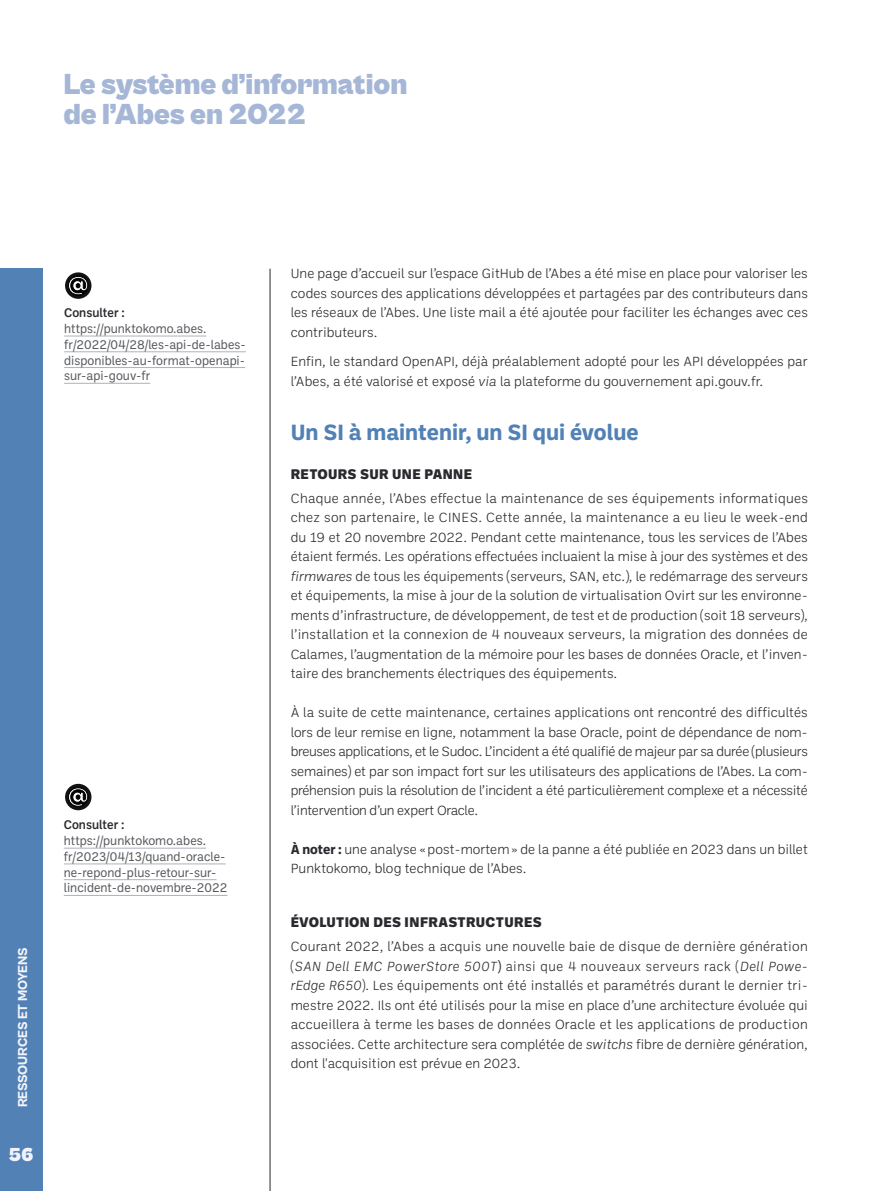
<style>
.page{position:relative;width:893px;height:1191px;background:#fff}
.page>*{position:absolute;margin:0;border:0;box-sizing:border-box;transform-origin:0 0}
.Roulette_haut{font:900 30px/30px "Cabinet Grotesk";color:#a5b6d7}
.Titre_2{font:700 22.5px "Ballinger";color:#5281b6}
.Titre__1{font:900 19.5px "Cabinet Grotesk";color:#f2f3fa}
.titre_3{font:800 14.25px "Ballinger";letter-spacing:.02em;color:#2a292d}
.texte_courant{font:300 13.5px/19.5px "Ballinger";color:#2a292d;text-align:justify}
.t1{font:800 13.5px "Cabinet Grotesk";letter-spacing:-.015em;color:#f2f3fa}
.Encadré_lien{font:12.75px/15.8px "Ballinger";color:#585a5e;scale:.96 1}
.Encadré{font:500 12.75px "Ballinger";color:#2a292d;scale:.96 1}
.s1{font-style:italic}
.s2{font-weight:700}
.s3{font-weight:400}
</style>
<div class="page">
<div style="left:0;top:269px;width:43px;height:922px;background:#5281b6"></div>
<hr style="left:270px;top:269px;width:1px;height:922px;background:#2a292d">
<hr style="left:64px;top:848px;width:142px;height:1px;background:#afb0bd">
<hr style="left:64px;top:863px;width:162px;height:1px;background:#afb0bd">
<hr style="left:64px;top:879px;width:153px;height:1px;background:#afb0bd">
<hr style="left:64px;top:895px;width:164px;height:1px;background:#afb0bd">
<div style="left:65px;top:784px;width:26px;height:26px;border:3px solid #111211;border-radius:50%"></div>
<svg style="left:68px;top:787px;width:20px;height:19px"></svg>
<hr style="left:64px;top:336px;width:142px;height:1px;background:#afb0bd">
<hr style="left:64px;top:351px;width:182px;height:1px;background:#afb0bd">
<hr style="left:64px;top:367px;width:181px;height:1px;background:#afb0bd">
<hr style="left:64px;top:383px;width:86px;height:1px;background:#afb0bd">
<div style="left:65px;top:272px;width:26px;height:27px;border:3px solid #111211;border-radius:50%"></div>
<svg style="left:68px;top:276px;width:20px;height:19px"></svg>
<p class="Roulette_haut" style="left:64px;top:70px;width:345px">Le système d’information de l’Abes en 2022</p>
<p class="Encadré" style="left:64px;top:304px;width:65px">Consulter :</p>
<p class="Encadré_lien" style="left:64px;top:320px;width:191px">https://punktokomo.abes. fr/2022/04/28/les-api-de-labes&shy;disponibles-au-format-openapi&shy;sur-api-gouv-fr</p>
<p class="t1" style="left:15px;top:1107px;width:161px;rotate:-90deg">RESSOURCES ET MOYENS</p>
<p class="Titre__1" style="left:9px;top:1144px;width:26px">56</p>
<p class="Encadré" style="left:64px;top:816px;width:65px">Consulter :</p>
<p class="Encadré_lien" style="left:64px;top:832px;width:172px">https://punktokomo.abes. fr/2023/04/13/quand-oracle&shy;ne-repond-plus-retour-sur&shy;lincident-de-novembre-2022</p>
<p class="texte_courant" style="left:291px;top:263px;width:519px">Une page d’accueil sur l’espace GitHub de l’Abes a été mise en place pour valoriser les codes sources des applications développées et partagées par des contributeurs dans les réseaux de l’Abes. Une liste mail a été ajoutée pour faciliter les échanges avec ces contributeurs.</p>
<p class="texte_courant" style="left:291px;top:351px;width:518px">Enfin, le standard OpenAPI, déjà préalablement adopté pour les API développées par l’Abes, a été valorisé et exposé <span class="s1">via</span> la plateforme du gouvernement api.gouv.fr.</p>
<p class="Titre_2" style="left:291px;top:416px;width:350px">Un SI à maintenir, un SI qui évolue</p>
<p class="titre_3" style="left:291px;top:464px;width:183px">RETOURS SUR UNE PANNE</p>
<p class="texte_courant" style="left:291px;top:487px;width:519px">Chaque année, l’Abes effectue la maintenance de ses équipements informatiques chez son partenaire, le CINES. Cette année, la maintenance a eu lieu le week-end du 19 et 20 novembre 2022. Pendant cette maintenance, tous les services de l’Abes étaient fermés. Les opérations effectuées incluaient la mise à jour des systèmes et des <span class="s1">firmwares</span> de tous les équipements (serveurs, SAN, etc.), le redémarrage des serveurs et équipements, la mise à jour de la solution de virtualisation Ovirt sur les environne&shy;ments d’infrastructure, de développement, de test et de production (soit 18 serveurs), l’installation et la connexion de 4 nouveaux serveurs, la migration des données de Calames, l’augmentation de la mémoire pour les bases de données Oracle, et l’inven&shy;taire des branchements électriques des équipements.</p>
<p class="texte_courant" style="left:291px;top:702px;width:519px">À la suite de cette maintenance, certaines applications ont rencontré des difficultés lors de leur remise en ligne, notamment la base Oracle, point de dépendance de nom&shy;breuses applications, et le Sudoc. L’incident a été qualifié de majeur par sa durée (plusieurs semaines) et par son impact fort sur les utilisateurs des applications de l’Abes. La com&shy;préhension puis la résolution de l’incident a été particulièrement complexe et a nécessité l’intervention d’un expert Oracle.</p>
<p class="texte_courant" style="left:291px;top:838px;width:519px"><span class="s2">À noter :</span> une analyse «post-mortem» de la panne a été publiée en 2023 dans un billet<br>Punktokomo, blog technique de l’Abes.</p>
<p class="titre_3" style="left:291px;top:912px;width:253px">ÉVOLUTION DES INFRASTRUCTURES</p>
<p class="texte_courant" style="left:291px;top:936px;width:519px">Courant 2022, l’Abes a acquis une nouvelle baie de disque de dernière génération (<span class="s1">SAN Dell EMC PowerStore 500T</span><span class="s3">)</span> ainsi que 4 nouveaux serveurs rack (<span class="s1">Dell Powe&shy;rEdge R650</span>). Les équipements ont été installés et paramétrés durant le dernier tri&shy;mestre 2022. Ils ont été utilisés pour la mise en place d’une architecture évoluée qui accueillera à terme les bases de données Oracle et les applications de production associées. Cette architecture sera complétée de <span class="s1">switchs</span> fibre de dernière génération, dont l'acquisition est prévue en 2023.</p>
</div>
